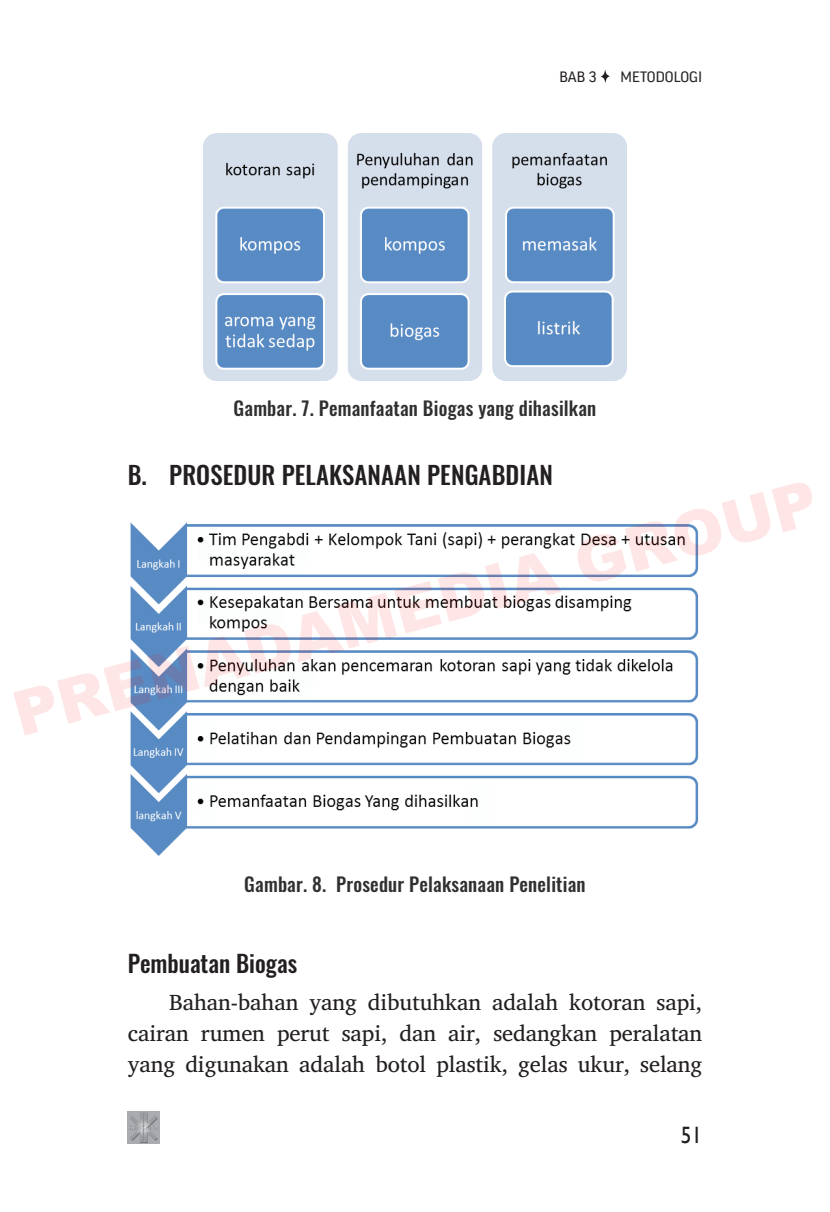
<style>
.page{position:relative;width:830px;height:1212px;background:#fff}
.page>*{position:absolute;margin:0;border:0;box-sizing:border-box;transform-origin:0 0}
.t1{font:900 62.1px "Arial";color:rgb(255 0 0/.1)}
.t2{font:500 24.75px "Oswald";letter-spacing:.005em;color:#231f20}
.t3{font:500 23.62px "Oswald";color:#231f20}
.t4{font:23.62px "Gill Sans";color:#231f20;scale:.9 1}
.t5{font:22.5px/30.8px "Veleka";letter-spacing:-.005em;color:#231f20;text-align:justify}
.t6{font:500 19.12px "Oswald";letter-spacing:.01em;color:#312f30}
.t7{font:14.62px "Good";color:#282526}
.t8{font:14.62px "Good";color:#231f20}
</style>
<div class="page">
<svg style="left:599px;top:69px;width:11px;height:15px"></svg>
<img style="left:128px;top:1111px;width:31px;height:32px">
<img style="left:203px;top:134px;width:423px;height:246px">
<img style="left:130px;top:522px;width:569px;height:334px">
<p class="t8" style="left:559px;top:69px;width:39px">bab 3</p>
<p class="t7" style="left:620px;top:69px;width:21px">METODOLO</p>
<p class="t7" style="left:689px;top:69px;width:12px">GI</p>
<p class="t6" style="left:233px;top:398px;width:364px">Gambar. 7. Pemanfaatan Biogas yang dihasilkan</p>
<p class="t2" style="left:128px;top:462px;width:426px">B. PROSEDUR PELAKSANAAN PENGABDIAN</p>
<h1 class="t1" style="left:3px;top:672px;width:831px;rotate:-15deg">PRENADAMEDIA GROUP</h1>
<p class="t6" style="left:244px;top:874px;width:342px">Gambar. 8. Prosedur Pelaksanaan Penelitian</p>
<p class="t3" style="left:128px;top:951px;width:171px">Pembuatan Biogas</p>
<p class="t5" style="left:128px;top:987px;width:576px;text-indent:41px">Bahan-bahan yang dibutuhkan adalah kotoran sapi, cairan rumen perut sapi, dan air, sedangkan peralatan yang digunakan adalah botol plastik, gelas ukur, selang</p>
<p class="t4" style="left:680px;top:1122px;width:25px">51</p>
</div>
